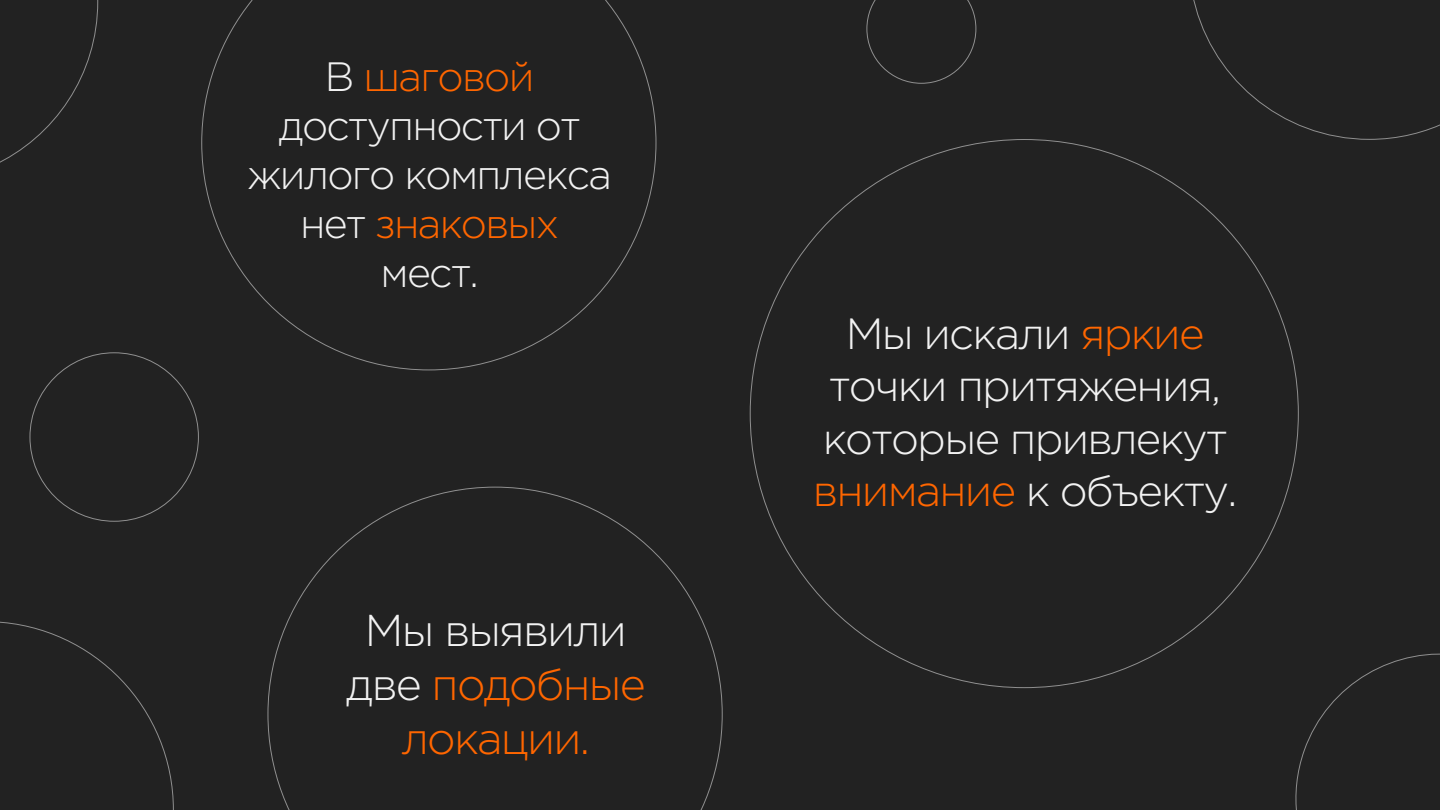
<style>
.page{position:relative;width:1440px;height:810px;background:#222}
.page>*{position:absolute;margin:0;border:0;box-sizing:border-box;transform-origin:0 0}
.t1{font:300 44.62px/53.5px "Gotham Pro";letter-spacing:-.04em;color:#f60;text-align:center}
.t2{font:300 43.65px/52.4px "Gotham Pro";letter-spacing:-.04em;color:#f2f2f2;text-align:center}
.t3{font:300 40.95px/49.1px "Gotham Pro";letter-spacing:-.04em;color:#f2f2f2;text-align:center}
.s1{color:#f60}
.s2{color:#f2f2f2}
</style>
<div class="page">
<svg style="left:0;top:621px;width:174px;height:189px"></svg>
<svg style="left:867px;top:0;width:109px;height:84px"></svg>
<svg style="left:201px;top:0;width:455px;height:370px"></svg>
<svg style="left:268px;top:487px;width:455px;height:323px"></svg>
<svg style="left:1193px;top:0;width:247px;height:140px"></svg>
<svg style="left:1296px;top:654px;width:144px;height:156px"></svg>
<svg style="left:0;top:0;width:98px;height:163px"></svg>
<p class="t3" style="left:247px;top:52px;width:366px">В <span class="s1">шаговой </span>доступности от жилого комплекса нет <span class="s1">знаковых </span>мест.</p>
<p class="t1" style="left:346px;top:604px;width:301px"><span class="s2">Мы выявили две</span> подобные локации.</p>
<p class="t2" style="left:813px;top:308px;width:426px">Мы искали <span class="s1">яркие </span>точки притяжения, которые привлекут <span class="s1">внимание</span> к объекту.</p>
</div>
